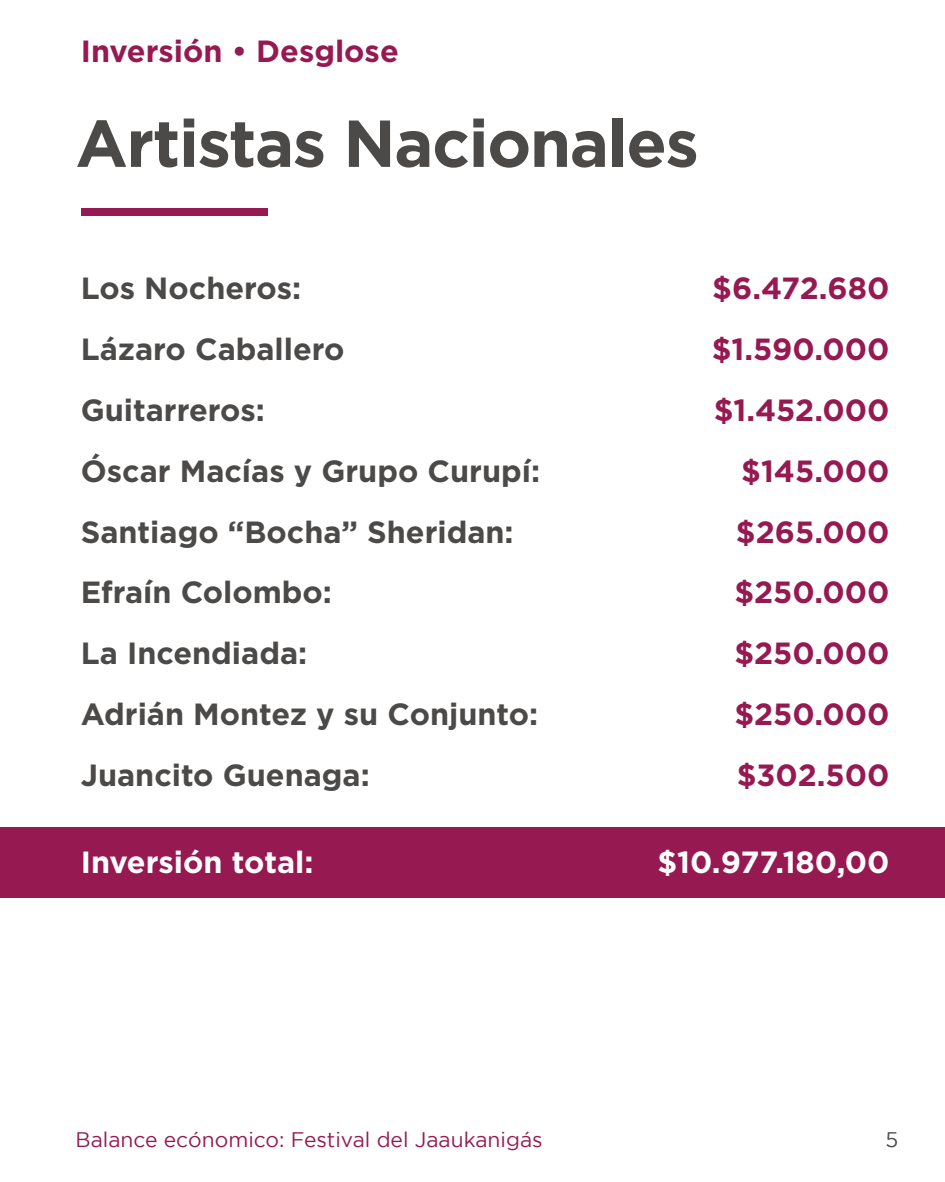
<style>
.page{position:relative;width:945px;height:1182px;background:#fff}
.page>*{position:absolute;margin:0;border:0;box-sizing:border-box;transform-origin:0 0}
.t1{font:700 66.15px "Gotham";letter-spacing:-.02em;color:#4b4a49}
.t2{font:700 30.62px "Gotham";color:#4b4a49}
.t3{font:700 30.62px "Gotham";color:#961a51}
.t4{font:700 30.62px "Gotham";color:#fff}
.t5{font:21px "Gotham";color:#961a51}
.t6{font:21px "Gotham";color:#4b4a49}
</style>
<div class="page">
<div style="left:81px;top:208px;width:186px;height:8px;background:#961a51"></div>
<div style="left:0;top:827px;width:945px;height:70px;background:#961a51"></div>
<p class="t3" style="left:81px;top:33px;width:320px">Inversión • Desglose</p>
<h1 class="t1" style="left:76px;top:105px;width:625px">Artistas Nacionales</h1>
<p class="t2" style="left:81px;top:270px;width:222px">Los Nocheros:</p>
<p class="t3" style="left:712px;top:270px;width:179px">$6.472.680</p>
<p class="t2" style="left:81px;top:331px;width:265px">Lázaro Caballero</p>
<p class="t3" style="left:712px;top:331px;width:179px">$1.590.000</p>
<p class="t2" style="left:81px;top:392px;width:186px">Guitarreros:</p>
<p class="t3" style="left:714px;top:392px;width:177px">$1.452.000</p>
<p class="t2" style="left:81px;top:453px;width:461px">Óscar Macías y Grupo Curupí:</p>
<p class="t3" style="left:741px;top:453px;width:150px">$145.000</p>
<p class="t2" style="left:81px;top:514px;width:434px">Santiago “Bocha” Sheridan:</p>
<p class="t3" style="left:736px;top:514px;width:155px">$265.000</p>
<p class="t2" style="left:81px;top:574px;width:253px">Efraín Colombo:</p>
<p class="t3" style="left:734px;top:574px;width:157px">$250.000</p>
<p class="t2" style="left:81px;top:635px;width:228px">La Incendiada:</p>
<p class="t3" style="left:734px;top:635px;width:157px">$250.000</p>
<p class="t2" style="left:81px;top:696px;width:459px">Adrián Montez y su Conjunto:</p>
<p class="t3" style="left:734px;top:696px;width:157px">$250.000</p>
<p class="t2" style="left:81px;top:757px;width:291px">Juancito Guenaga:</p>
<p class="t3" style="left:737px;top:757px;width:154px">$302.500</p>
<p class="t4" style="left:81px;top:844px;width:234px">Inversión total:</p>
<p class="t4" style="left:657px;top:844px;width:234px">$10.977.180,00</p>
<p class="t5" style="left:76px;top:1127px;width:469px">Balance ecónomico: Festival del Jaaukanigás</p>
<p class="t6" style="left:885px;top:1127px;width:14px">5</p>
</div>
